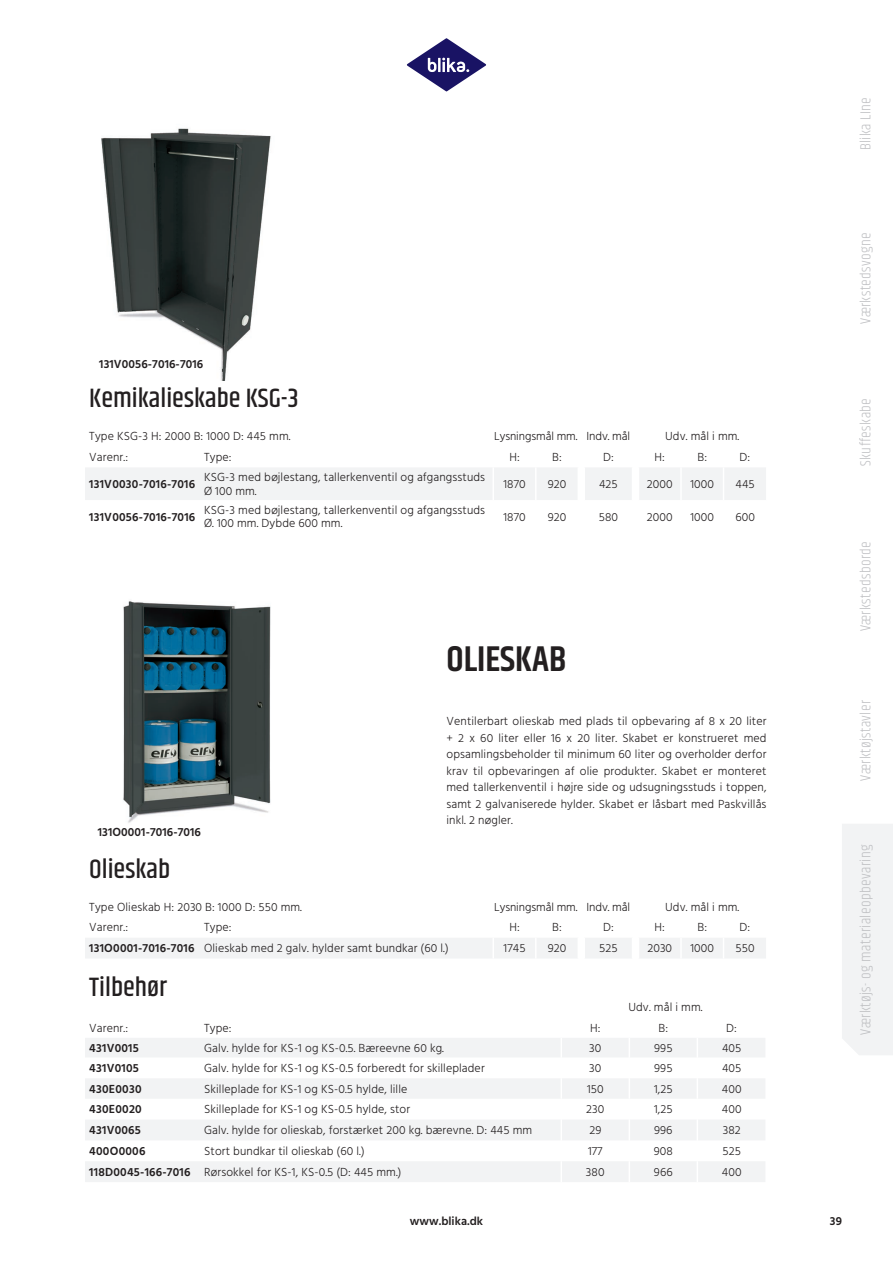
<style>
.page{position:relative;width:893px;height:1263px;background:#fff}
.page>*{position:absolute;margin:0;border:0;box-sizing:border-box;transform-origin:0 0}
.t1{font:600 36px "Khand";color:#231f20}
.Table_overskrift{font:500 27px "Khand";color:#231f20}
.t2{font:300 15px "Khand";letter-spacing:.03em;color:#bcbdc0}
.Table{font:300 12px "Hind";letter-spacing:.01em;color:#231f20}
.body{font:300 12px/16.5px "Hind";letter-spacing:.01em;color:#231f20;text-align:justify}
.Table_fed{font:600 12px "Hind";letter-spacing:.02em;color:#231f20}
.body-2{font:600 12px "Hind";letter-spacing:.01em;color:#231f20}
.Table_fed-2{font:600 12px "Hind";color:#231f20}
.Table-2{font:300 11.85px "Hind";letter-spacing:-.005em;color:#231f20}
</style>
<div class="page">
<img style="left:123px;top:601px;width:148px;height:222px">
<img style="left:101px;top:128px;width:170px;height:253px">
<svg style="left:407px;top:38px;width:79px;height:53px"></svg>
<div style="left:842px;top:824px;width:51px;height:231px;background:#f2f3f4"></div>
<div style="left:85px;top:468px;width:681px;height:32px;background:#f2f3f4"></div>
<hr style="left:492px;top:467px;width:2px;height:33px;background:#fff">
<hr style="left:535px;top:467px;width:1px;height:33px;background:#fff">
<hr style="left:578px;top:467px;width:1px;height:33px;background:#fff">
<hr style="left:583px;top:467px;width:2px;height:33px;background:#fff">
<hr style="left:632px;top:467px;width:1px;height:33px;background:#fff">
<hr style="left:638px;top:467px;width:1px;height:33px;background:#fff">
<hr style="left:680px;top:467px;width:2px;height:33px;background:#fff">
<hr style="left:723px;top:467px;width:1px;height:33px;background:#fff">
<div style="left:85px;top:938px;width:681px;height:20px;background:#f2f3f4"></div>
<svg style="left:85px;top:1038px;width:680px;height:144px;fill:#f2f3f4"></svg>
<svg style="left:561px;top:1038px;width:1px;height:144px"></svg>
<svg style="left:629px;top:1038px;width:1px;height:144px"></svg>
<svg style="left:697px;top:1038px;width:1px;height:144px"></svg>
<p class="t2" style="left:857px;top:150px;width:55px;rotate:-90deg">Blika LIne</p>
<p class="body-2" style="left:99px;top:357px;width:105px">131V0056-7016-7016</p>
<p class="Table_overskrift" style="left:89px;top:381px;width:211px">Kemikalieskabe KSG-3</p>
<p class="Table" style="left:89px;top:428px;width:203px">Type KSG-3 H: 2000 B: 1000 D: 445 mm.</p>
<p class="Table-2" style="left:494px;top:428px;width:85px">Lysningsmål mm.</p>
<p class="Table" style="left:587px;top:428px;width:45px">Indv. mål</p>
<p class="Table" style="left:665px;top:428px;width:76px">Udv. mål i mm.</p>
<p class="Table" style="left:89px;top:449px;width:40px">Varenr.:</p>
<p class="Table" style="left:204px;top:449px;width:29px">Type:</p>
<p class="Table" style="left:509px;top:449px;width:12px">H:</p>
<p class="Table" style="left:552px;top:449px;width:11px">B:</p>
<p class="Table" style="left:603px;top:449px;width:12px">D:</p>
<p class="Table" style="left:655px;top:449px;width:12px">H:</p>
<p class="Table" style="left:697px;top:449px;width:11px">B:</p>
<p class="Table" style="left:739px;top:449px;width:12px">D:</p>
<p class="Table_fed" style="left:89px;top:477px;width:107px">131V0030-7016-7016</p>
<p class="Table" style="left:204px;top:469px;width:283px">KSG-3 med bøjlestang, tallerkenventil og afgangsstuds</p>
<p class="Table" style="left:204px;top:483px;width:54px">Ø 100 mm.</p>
<p class="Table" style="left:503px;top:476px;width:24px">1870</p>
<p class="Table" style="left:548px;top:476px;width:20px">920</p>
<p class="Table" style="left:599px;top:476px;width:20px">425</p>
<p class="Table" style="left:647px;top:476px;width:27px">2000</p>
<p class="Table" style="left:690px;top:476px;width:25px">1000</p>
<p class="Table" style="left:736px;top:476px;width:21px">445</p>
<p class="Table_fed" style="left:89px;top:509px;width:107px">131V0056-7016-7016</p>
<p class="Table" style="left:204px;top:502px;width:283px">KSG-3 med bøjlestang, tallerkenventil og afgangsstuds</p>
<p class="Table" style="left:204px;top:515px;width:140px">Ø. 100 mm. Dybde 600 mm.</p>
<p class="Table" style="left:503px;top:509px;width:24px">1870</p>
<p class="Table" style="left:548px;top:509px;width:20px">920</p>
<p class="Table" style="left:599px;top:509px;width:21px">580</p>
<p class="Table" style="left:647px;top:509px;width:27px">2000</p>
<p class="Table" style="left:690px;top:509px;width:25px">1000</p>
<p class="Table" style="left:735px;top:509px;width:21px">600</p>
<p class="t1" style="left:446px;top:635px;width:121px">OLIESKAB</p>
<p class="body-2" style="left:98px;top:825px;width:105px">131O0001-7016-7016</p>
<p class="Table_overskrift" style="left:89px;top:852px;width:82px">Olieskab</p>
<p class="body" style="left:446px;top:714px;width:321px">Ventilerbart olieskab med plads til opbevaring af 8 x 20 liter + 2 x 60 liter eller 16 x 20 liter. Skabet er konstrueret med opsamlingsbeholder til minimum 60 liter og overholder derfor krav til opbevaringen af olie produkter. Skabet er monteret med tallerkenventil i højre side og udsugningsstuds i toppen, samt 2 galvaniserede hylder. Skabet er låsbart med Paskvillås inkl. 2 nøgler.</p>
<p class="Table" style="left:89px;top:899px;width:214px">Type Olieskab H: 2030 B: 1000 D: 550 mm.</p>
<p class="Table-2" style="left:494px;top:899px;width:85px">Lysningsmål mm.</p>
<p class="Table" style="left:587px;top:899px;width:45px">Indv. mål</p>
<p class="Table" style="left:665px;top:899px;width:76px">Udv. mål i mm.</p>
<p class="Table" style="left:89px;top:919px;width:40px">Varenr.:</p>
<p class="Table" style="left:204px;top:919px;width:29px">Type:</p>
<p class="Table" style="left:509px;top:919px;width:12px">H:</p>
<p class="Table" style="left:552px;top:919px;width:11px">B:</p>
<p class="Table" style="left:603px;top:919px;width:12px">D:</p>
<p class="Table" style="left:655px;top:919px;width:12px">H:</p>
<p class="Table" style="left:697px;top:919px;width:11px">B:</p>
<p class="Table" style="left:739px;top:919px;width:12px">D:</p>
<p class="Table_fed" style="left:89px;top:941px;width:107px">131O0001-7016-7016</p>
<p class="Table" style="left:204px;top:940px;width:246px">Olieskab med 2 galv. hylder samt bundkar (60 l.)</p>
<p class="Table" style="left:504px;top:940px;width:23px">1745</p>
<p class="Table" style="left:548px;top:940px;width:20px">920</p>
<p class="Table" style="left:599px;top:940px;width:20px">525</p>
<p class="Table" style="left:647px;top:940px;width:26px">2030</p>
<p class="Table" style="left:690px;top:940px;width:25px">1000</p>
<p class="Table" style="left:736px;top:940px;width:21px">550</p>
<p class="Table_overskrift" style="left:89px;top:970px;width:79px">Tilbehør</p>
<p class="Table" style="left:628px;top:999px;width:76px">Udv. mål i mm.</p>
<p class="Table" style="left:89px;top:1020px;width:40px">Varenr.:</p>
<p class="Table" style="left:204px;top:1020px;width:29px">Type:</p>
<p class="Table" style="left:590px;top:1020px;width:12px">H:</p>
<p class="Table" style="left:659px;top:1020px;width:11px">B:</p>
<p class="Table" style="left:726px;top:1020px;width:12px">D:</p>
<p class="Table_fed" style="left:89px;top:1041px;width:51px">431V0015</p>
<p class="Table" style="left:204px;top:1040px;width:241px">Galv. hylde for KS-1 og KS-0.5. Bæreevne 60 kg.</p>
<p class="Table" style="left:589px;top:1040px;width:14px">30</p>
<p class="Table" style="left:654px;top:1040px;width:20px">995</p>
<p class="Table" style="left:722px;top:1040px;width:21px">405</p>
<p class="Table_fed" style="left:89px;top:1061px;width:51px">431V0105</p>
<p class="Table" style="left:204px;top:1060px;width:282px">Galv. hylde for KS-1 og KS-0.5 forberedt for skilleplader</p>
<p class="Table" style="left:589px;top:1060px;width:14px">30</p>
<p class="Table" style="left:654px;top:1060px;width:20px">995</p>
<p class="Table" style="left:722px;top:1060px;width:21px">405</p>
<p class="Table_fed" style="left:89px;top:1081px;width:54px">430E0030</p>
<p class="Table" style="left:204px;top:1081px;width:205px">Skilleplade for KS-1 og KS-0.5 hylde, lille</p>
<p class="Table" style="left:587px;top:1081px;width:18px">150</p>
<p class="Table" style="left:654px;top:1081px;width:20px">1,25</p>
<p class="Table" style="left:722px;top:1081px;width:21px">400</p>
<p class="Table_fed" style="left:89px;top:1102px;width:54px">430E0020</p>
<p class="Table" style="left:204px;top:1101px;width:208px">Skilleplade for KS-1 og KS-0.5 hylde, stor</p>
<p class="Table" style="left:586px;top:1101px;width:20px">230</p>
<p class="Table" style="left:654px;top:1101px;width:20px">1,25</p>
<p class="Table" style="left:722px;top:1101px;width:21px">400</p>
<p class="Table_fed" style="left:89px;top:1123px;width:53px">431V0065</p>
<p class="Table" style="left:204px;top:1122px;width:330px">Galv. hylde for olieskab, forstærket 200 kg. bærevne. D: 445 mm</p>
<p class="Table" style="left:589px;top:1122px;width:13px">29</p>
<p class="Table" style="left:654px;top:1122px;width:20px">996</p>
<p class="Table" style="left:723px;top:1122px;width:20px">382</p>
<p class="Table_fed" style="left:89px;top:1144px;width:58px">400O0006</p>
<p class="Table" style="left:204px;top:1143px;width:162px">Stort bundkar til olieskab (60 l.)</p>
<p class="Table" style="left:588px;top:1143px;width:16px">177</p>
<p class="Table" style="left:654px;top:1143px;width:21px">908</p>
<p class="Table" style="left:722px;top:1143px;width:20px">525</p>
<p class="Table_fed" style="left:89px;top:1165px;width:103px">118D0045-166-7016</p>
<p class="Table" style="left:204px;top:1164px;width:199px">Rørsokkel for KS-1, KS-0.5 (D: 445 mm.)</p>
<p class="Table" style="left:586px;top:1164px;width:20px">380</p>
<p class="Table" style="left:654px;top:1164px;width:20px">966</p>
<p class="Table" style="left:722px;top:1164px;width:21px">400</p>
<p class="Table_fed-2" style="left:410px;top:1213px;width:75px">www.blika.dk</p>
<p class="Table_fed" style="left:830px;top:1213px;width:13px">39</p>
<p class="t2" style="left:857px;top:324px;width:93px;rotate:-90deg">Værkstedsvogne</p>
<p class="t2" style="left:857px;top:466px;width:70px;rotate:-90deg">Skuffeskabe</p>
<p class="t2" style="left:857px;top:631px;width:92px;rotate:-90deg">Værkstedsborde</p>
<p class="t2" style="left:857px;top:781px;width:82px;rotate:-90deg">Værktøjstavler</p>
<p class="t2" style="left:857px;top:1035px;width:192px;rotate:-90deg">Værktøjs- og materialeopbevaring</p>
</div>
